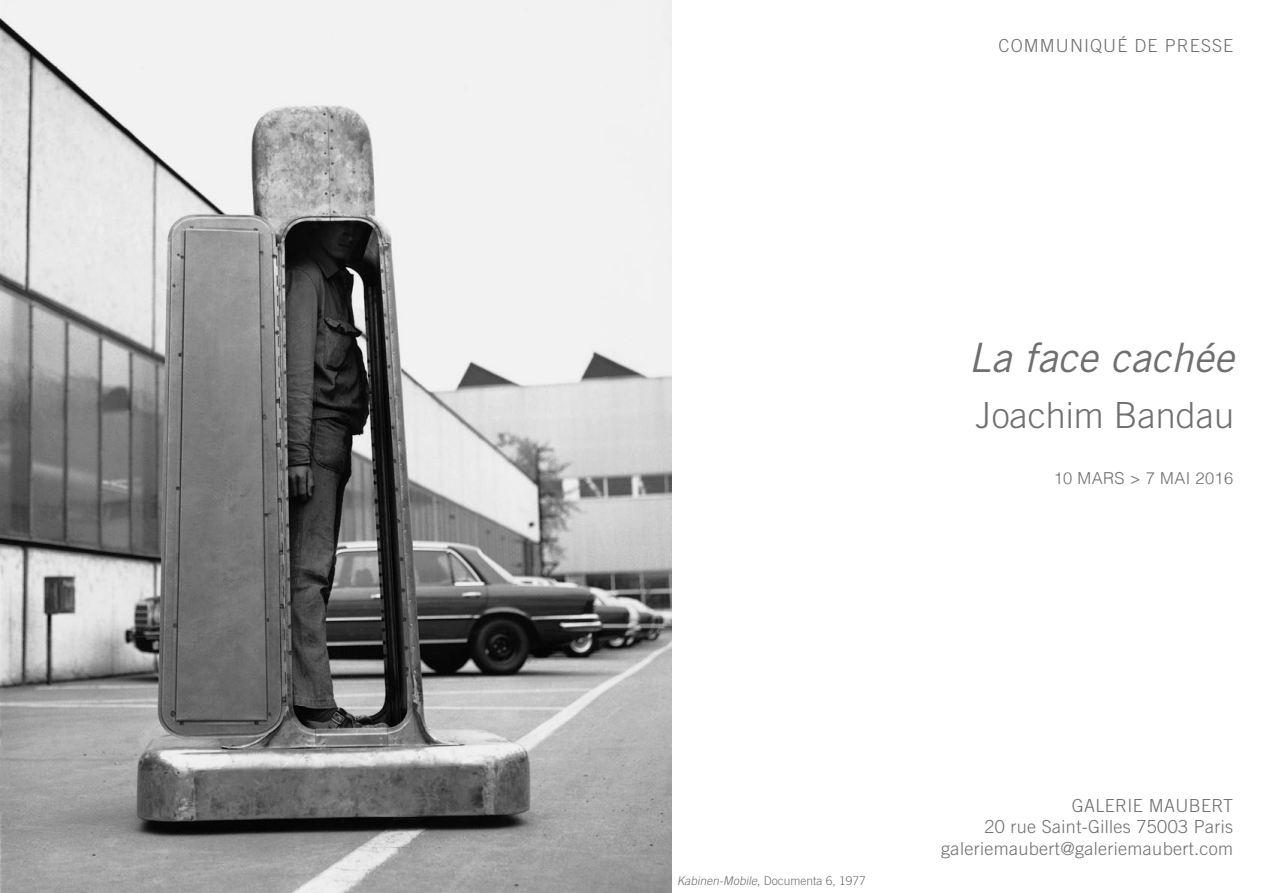
<style>
.page{position:relative;width:1263px;height:893px;background:#fff}
.page>*{position:absolute;margin:0;border:0;box-sizing:border-box;transform-origin:0 0}
.t1{font:italic 40.5px "Trade Gothic";color:#706f6f}
.t2{font:300 36px "Trade Gothic";color:#706f6f}
.t3{font:300 18px/21.6px "Trade Gothic";letter-spacing:.02em;color:#706f6f;text-align:right}
.t4{font:300 18px "Trade Gothic";letter-spacing:.06em;color:#706f6f}
.t5{font:300 16.5px "Helvetica";letter-spacing:.02em;color:#706f6f}
.t6{font:300 12px "Trade Gothic";color:#706f6f}
.s1{font-style:italic}
</style>
<div class="page">
<img style="left:0;top:0;width:671px;height:893px">
<p class="t4" style="left:998px;top:35px;width:236px">COMMUNIQUÉ DE PRESSE</p>
<h1 class="t1" style="left:968px;top:333px;width:267px">La face cachée</h1>
<h2 class="t2" style="left:976px;top:394px;width:260px">Joachim Bandau</h2>
<p class="t5" style="left:1054px;top:468px;width:181px">10 MARS &gt; 7 MAI 2016</p>
<p class="t6" style="left:677px;top:874px;width:190px"><span class="s1">Kabinen-Mobile</span>, Doc u m e nta 6 , 1 97 7</p>
<p class="t3" style="left:941px;top:794px;width:293px">GALERIE MAUBERT<br>20 rue Saint-Gilles 75003 Paris galeriemaubert@galeriemaubert.com</p>
</div>
